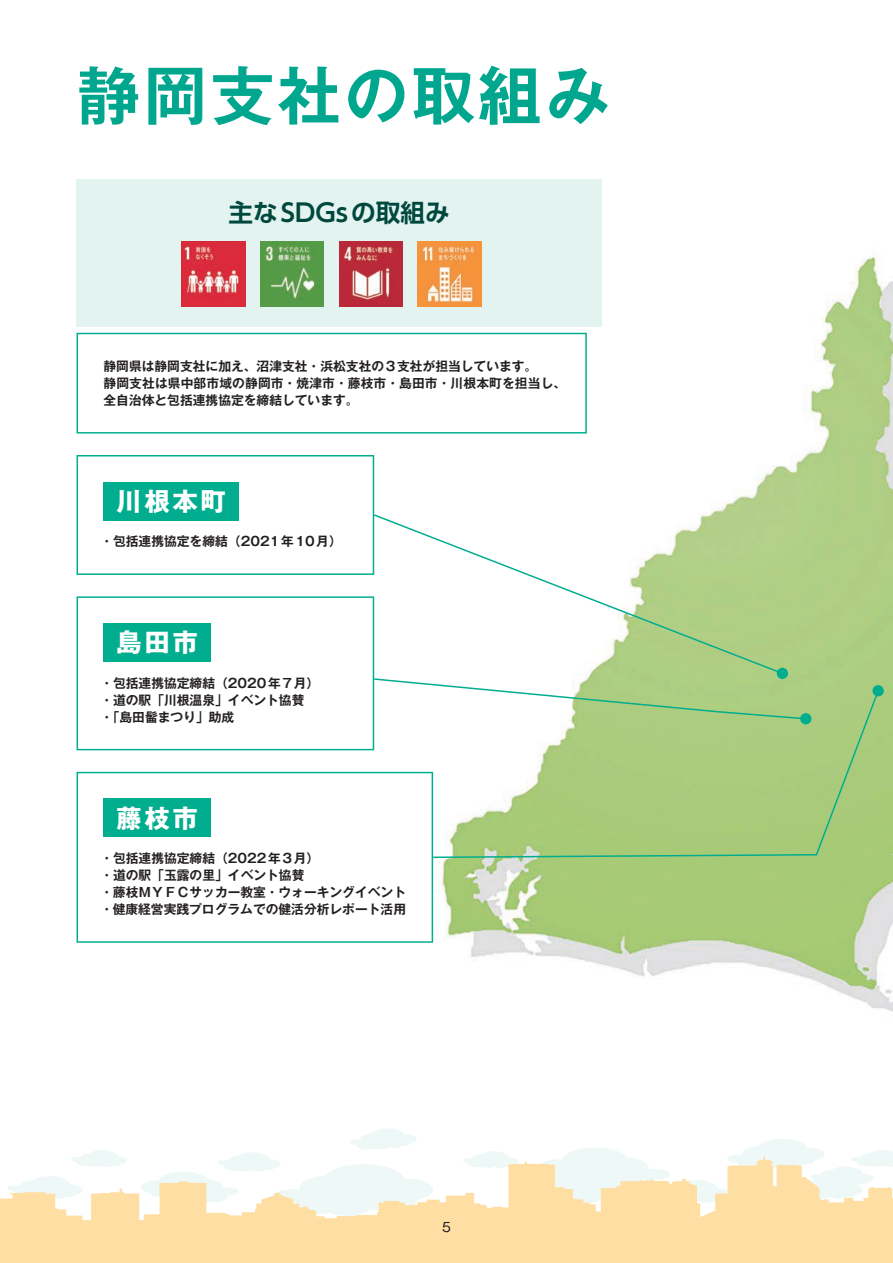
<style>
.page{position:relative;width:893px;height:1263px;background:#fff}
.page>*{position:absolute;margin:0;border:0;box-sizing:border-box;transform-origin:0 0}
.t1{font:63.75px "Gothic MB101 Pr 6 De Bold 90 pv RKSJ H";letter-spacing:.05em;color:#00a78e}
.t2{font:25.5px "Gothic MB101 Pr 6 Bold 90 pv RKSJ H";letter-spacing:.1em;color:#fff}
.t3{font:24.6px "UD Shin Go Pr 6 De Bold 90 pv RKSJ H";color:#00483e}
.t4{font:12.75px/17px "Gothic MB101 Pr 6 De Bold 90 pv RKSJ H";color:#231f20}
.t5{font:12.75px "Gothic MB101 Pr 6 Regular 90 pv RKSJ H";color:#231f20}
</style>
<div class="page">
<img style="left:123px;top:255px;width:770px;height:757px">
<div style="left:561px;top:1148px;width:68px;height:27px;background:#eef8f6;border-radius:50%"></div>
<div style="left:757px;top:1139px;width:50px;height:20px;background:#eef8f6;border-radius:50%"></div>
<div style="left:743px;top:1146px;width:38px;height:16px;background:#eef8f6;border-radius:50%"></div>
<div style="left:795px;top:1147px;width:29px;height:14px;background:#eef8f6;border-radius:50%"></div>
<svg style="left:94px;top:1150px;width:17px;height:2px"></svg>
<div style="left:370px;top:1128px;width:34px;height:14px;background:#eef8f6;border-radius:50%"></div>
<div style="left:360px;top:1133px;width:27px;height:12px;background:#eef8f6;border-radius:50%"></div>
<div style="left:369px;top:1140px;width:21px;height:9px;background:#eef8f6;border-radius:50%"></div>
<div style="left:387px;top:1140px;width:17px;height:8px;background:#eef8f6;border-radius:50%"></div>
<div style="left:357px;top:1142px;width:21px;height:7px;background:#eef8f6;border-radius:50%"></div>
<div style="left:350px;top:1139px;width:15px;height:6px;background:#eef8f6;border-radius:50%"></div>
<div style="left:396px;top:1134px;width:20px;height:9px;background:#eef8f6;border-radius:50%"></div>
<div style="left:399px;top:1141px;width:11px;height:5px;background:#eef8f6;border-radius:50%"></div>
<svg style="left:820px;top:1149px;width:71px;height:3px"></svg>
<svg style="left:0;top:1152px;width:893px;height:111px;fill:#ffdea4"></svg>
<svg style="left:374px;top:514px;width:409px;height:160px"></svg>
<div style="left:777px;top:668px;width:11px;height:11px;background:#00ad8e;border-radius:50%"></div>
<svg style="left:374px;top:678px;width:432px;height:41px"></svg>
<svg style="left:433px;top:690px;width:446px;height:168px;fill:#abcc7c"></svg>
<div style="left:872px;top:685px;width:12px;height:11px;background:#00ad8e;border-radius:50%"></div>
<div style="left:77px;top:179px;width:525px;height:147px;background:#e3f3f0"></div>
<img style="left:182px;top:242px;width:63px;height:65px">
<img style="left:260px;top:242px;width:64px;height:65px">
<img style="left:339px;top:242px;width:63px;height:65px">
<img style="left:418px;top:242px;width:63px;height:65px">
<svg style="left:77px;top:455px;width:297px;height:120px"></svg>
<svg style="left:77px;top:596px;width:297px;height:154px"></svg>
<svg style="left:77px;top:772px;width:356px;height:171px"></svg>
<svg style="left:77px;top:333px;width:510px;height:100px"></svg>
<h1 class="t1" style="left:77px;top:72px;width:534px">静岡支社の取組み</h1>
<h3 class="t3" style="left:229px;top:203px;width:223px">主な SDGsの取組み</h3>
<p class="t4" style="left:104px;top:359px;width:464px">静岡県は静岡支社に加え、沼津支社・浜松支社の3支社が担当しています。<br>静岡支社は県中部市域の静岡市・焼津市・藤枝市・島田市・川根本町を担当し、全自治体と包括連携協定を締結しています。</p>
<h2 class="t2" style="left:116px;top:492px;width:111px">川根本町</h2>
<p class="t4" style="left:100px;top:535px;width:243px">・包括連携協定を締結（2021年10月）</p>
<h2 class="t2" style="left:116px;top:633px;width:83px">島田市</h2>
<p class="t4" style="left:100px;top:676px;width:221px">・包括連携協定締結（2020年7月）・道の駅「川根温泉」イベント協賛・「島田髷まつり」助成</p>
<h2 class="t2" style="left:116px;top:808px;width:83px">藤枝市</h2>
<p class="t4" style="left:100px;top:852px;width:307px">・包括連携協定締結（2022年3月）<br>・道の駅「玉露の里」イベント協賛<br>・藤枝ＭＹＦＣサッカー教室・ウォーキングイベント・健康経営実践プログラムでの健活分析レポート活用</p>
<p class="t5" style="left:442px;top:1222px;width:10px">5</p>
</div>
